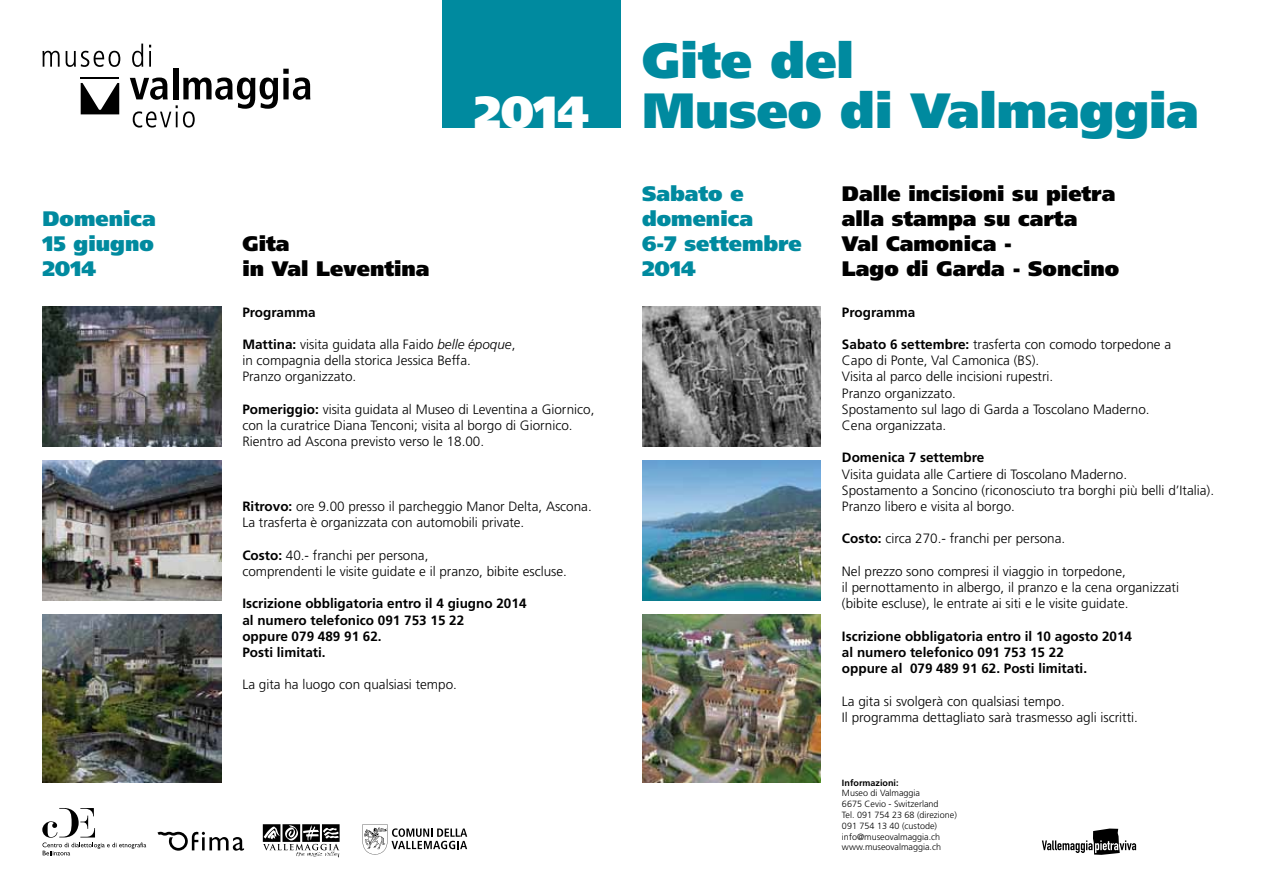
<style>
.page{position:relative;width:1263px;height:893px;background:#fff}
.page>*{position:absolute;margin:0;border:0;box-sizing:border-box;transform-origin:0 0}
.t1{font:900 49.5px/49.5px "Frutiger";color:#008a9f}
.t2{font:900 45px "Frutiger";color:#fff}
.t3{font:900 21px/25.2px "Frutiger";color:#000}
.t4{font:900 21px/25.2px "Frutiger";color:#008a9f}
.t5{font:300 13.5px/16.2px "Frutiger";color:#000}
.t6{font:700 13.5px/16.2px "Frutiger";color:#000}
.t7{font:300 9px/10.8px "Frutiger";color:#000}
.t8{font:700 9px "Frutiger";color:#000}
.s1{font-weight:700}
.s2{font-style:italic}
</style>
<div class="page">
<div style="left:442px;top:0;width:179px;height:128px;background:#008a9f"></div>
<svg style="left:43px;top:51px;width:17px;height:16px"></svg>
<svg style="left:66px;top:51px;width:54px;height:16px"></svg>
<hr style="left:81px;top:77px;width:38px;height:2px;background:#000">
<svg style="left:81px;top:83px;width:38px;height:31px"></svg>
<svg style="left:130px;top:44px;width:180px;height:84px"></svg>
<svg style="left:157px;top:831px;width:87px;height:20px"></svg>
<svg style="left:263px;top:824px;width:77px;height:33px"></svg>
<svg style="left:362px;top:824px;width:105px;height:31px"></svg>
<svg style="left:42px;top:808px;width:104px;height:47px"></svg>
<svg style="left:1042px;top:828px;width:94px;height:27px"></svg>
<img style="left:43px;top:460px;width:178px;height:140px">
<img style="left:642px;top:306px;width:179px;height:140px">
<img style="left:642px;top:460px;width:179px;height:140px">
<img style="left:642px;top:614px;width:179px;height:168px">
<img style="left:43px;top:306px;width:178px;height:140px">
<img style="left:43px;top:614px;width:178px;height:168px">
<h3 class="t4" style="left:43px;top:206px;width:115px;text-align:justify">Domenica 15 giugno 2014</h3>
<h2 class="t2" style="left:474px;top:85px;width:117px">2014</h2>
<h3 class="t3" style="left:242px;top:231px;width:189px">Gita<br>in Val Leventina</h3>
<p class="t6" style="left:242px;top:304px;width:75px">Programma</p>
<p class="t5" style="left:242px;top:336px;width:275px"><span class="s1">Mattina:</span> visita guidata alla Faido <span class="s2">belle époque</span>, in compagnia della storica Jessica Beffa.<br>Pranzo organizzato.</p>
<p class="t5" style="left:242px;top:401px;width:354px"><span class="s1">Pomeriggio:</span> visita guidata al Museo di Leventina a Giornico, con la curatrice Diana Tenconi; visita al borgo di Giornico.<br>Rientro ad Ascona previsto verso le 18.00.</p>
<p class="t5" style="left:242px;top:498px;width:351px"><span class="s1">Ritrovo:</span> ore 9.00 presso il parcheggio Manor Delta, Ascona.<br>La trasferta è organizzata con automobili private.</p>
<p class="t5" style="left:242px;top:547px;width:326px"><span class="s1">Costo:</span> 40.- franchi per persona,<br>comprendenti le visite guidate e il pranzo, bibite escluse.</p>
<p class="t6" style="left:242px;top:595px;width:286px">Iscrizione obbligatoria entro il 4 giugno 2014 al numero telefonico 091 753 15 22<br>oppure 079 489 91 62.<br>Posti limitati.</p>
<p class="t5" style="left:242px;top:676px;width:216px">La gita ha luogo con qualsiasi tempo.</p>
<h1 class="t1" style="left:642px;top:35px;width:558px">Gite del<br>Museo di Valmaggia</h1>
<h3 class="t4" style="left:642px;top:181px;width:161px">Sabato e domenica<br>6-7 settembre<br>2014</h3>
<h3 class="t3" style="left:842px;top:181px;width:279px">Dalle incisioni su pietra alla stampa su carta<br>Val Camonica -<br>Lago di Garda - Soncino</h3>
<p class="t6" style="left:842px;top:304px;width:75px">Programma</p>
<p class="t5" style="left:842px;top:336px;width:331px"><span class="s1">Sabato 6 settembre:</span> trasferta con comodo torpedone a Capo di Ponte, Val Camonica (BS).<br>Visita al parco delle incisioni rupestri.<br>Pranzo organizzato.<br>Spostamento sul lago di Garda a Toscolano Maderno.<br>Cena organizzata.</p>
<p class="t6" style="left:842px;top:450px;width:144px">Domenica 7 settembre</p>
<p class="t5" style="left:842px;top:466px;width:374px">Visita guidata alle Cartiere di Toscolano Maderno.<br>Spostamento a Soncino (riconosciuto tra borghi più belli d’Italia).<br>Pranzo libero e visita al borgo.</p>
<p class="t5" style="left:842px;top:531px;width:225px"><span class="s1">Costo:</span> circa 270.- franchi per persona.</p>
<p class="t5" style="left:842px;top:563px;width:339px">Nel prezzo sono compresi il viaggio in torpedone,<br>il pernottamento in albergo, il pranzo e la cena organizzati (bibite escluse), le entrate ai siti e le visite guidate.</p>
<p class="t6" style="left:842px;top:628px;width:292px">Iscrizione obbligatoria entro il 10 agosto 2014 al numero telefonico 091 753 15 22<br>oppure al 079 489 91 62. Posti limitati.</p>
<p class="t5" style="left:842px;top:693px;width:297px">La gita si svolgerà con qualsiasi tempo.<br>Il programma dettagliato sarà trasmesso agli iscritti.</p>
<p class="t8" style="left:842px;top:777px;width:58px">Informazioni:</p>
<p class="t7" style="left:842px;top:788px;width:116px">Museo di Valmaggia<br>6675 Cevio - Switzerland<br>Tel. 091 754 23 68 (direzione)<br>091 754 13 40 (custode) info@museovalmaggia.ch www.museovalmaggia.ch</p>
</div>
